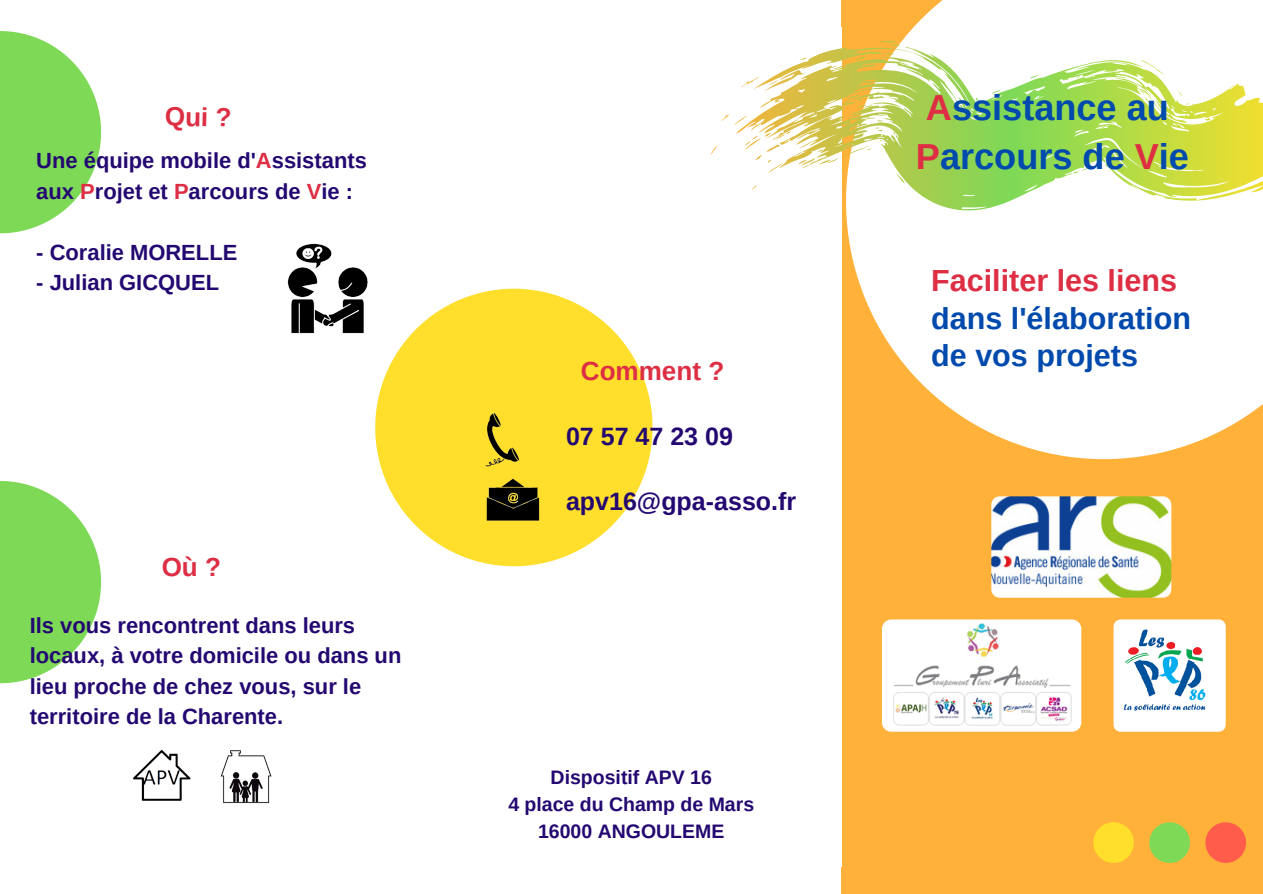
<style>
.page{position:relative;width:1263px;height:894px;background:#fff}
.page>*{position:absolute;margin:0;border:0;box-sizing:border-box;transform-origin:0 0}
.t1{font:700 36.15px "Arimo";color:#004aad}
.t2{font:700 30.45px/37.8px "Arimo";color:#dd2e44}
.t3{font:700 30.45px "Arimo";color:#004aad}
.t4{font:700 26.1px "Arimo";color:#dd2e44}
.t5{font:700 25.05px "Arimo";color:#230871}
.t6{font:700 21.9px/30.3px "Arimo";color:#230871}
.t7{font:700 19.5px "Arimo";color:#230871}
.s1{color:#dd2e44}
.s2{color:#004aad}
</style>
<div class="page">
<svg style="left:0;top:31px;width:101px;height:202px"></svg>
<div style="left:841px;top:0;width:422px;height:893px;background:#ffb13a"></div>
<svg style="left:375px;top:288px;width:278px;height:278px;fill:#ffdf2b"></svg>
<svg style="left:1205px;top:822px;width:41px;height:40px"></svg>
<svg style="left:1149px;top:822px;width:41px;height:40px"></svg>
<svg style="left:1093px;top:822px;width:41px;height:40px"></svg>
<svg style="left:0;top:481px;width:101px;height:202px"></svg>
<img style="left:133px;top:750px;width:58px;height:51px">
<img style="left:287px;top:243px;width:89px;height:91px">
<img style="left:471px;top:406px;width:64px;height:64px">
<img style="left:480px;top:470px;width:64px;height:64px">
<img style="left:991px;top:496px;width:180px;height:101px;border-radius:8px">
<img style="left:882px;top:619px;width:199px;height:112px;border-radius:9px">
<img style="left:1113px;top:619px;width:113px;height:112px;border-radius:7px">
<svg style="left:846px;top:0;width:417px;height:459px;fill:#fff"></svg>
<svg style="left:710px;top:41px;width:553px;height:170px"></svg>
<img style="left:220px;top:750px;width:52px;height:54px">
<p class="t4" style="left:165px;top:102px;width:68px;rotate:1deg">Qui ?</p>
<p class="t6" style="left:36px;top:146px;width:332px">Une équipe mobile d'<span class="s1">A</span>ssistants aux <span class="s1">P</span>rojet et <span class="s1">P</span>arcours de <span class="s1">V</span>ie :</p>
<p class="t6" style="left:36px;top:237px;width:203px">- Coralie MORELLE</p>
<p class="t6" style="left:36px;top:267px;width:184px">- Julian GICQUEL</p>
<p class="t4" style="left:162px;top:552px;width:61px">Où ?</p>
<p class="t6" style="left:30px;top:610px;width:373px">Ils vous rencontrent dans leurs locaux, à votre domicile ou dans un lieu proche de chez vous, sur le territoire de la Charente.</p>
<p class="t4" style="left:581px;top:356px;width:145px">Comment ?</p>
<p class="t5" style="left:566px;top:422px;width:168px">07 57 47 23 09</p>
<p class="t5" style="left:566px;top:487px;width:232px">apv16@gpa-asso.fr</p>
<p class="t7" style="left:551px;top:765px;width:163px">Dispositif APV 16</p>
<p class="t7" style="left:508px;top:792px;width:247px">4 place du Champ de Mars</p>
<p class="t7" style="left:538px;top:819px;width:188px">16000 ANGOULEME</p>
<p class="t1" style="left:926px;top:87px;width:244px"><span class="s1">A</span>ssistance au</p>
<p class="t1" style="left:916px;top:136px;width:275px"><span class="s1">P</span>arcours de <span class="s1">V</span>ie</p>
<p class="t2" style="left:931px;top:261px;width:261px">Faciliter les liens <span class="s2">dans l'élaboration</span></p>
<p class="t3" style="left:931px;top:338px;width:208px">de vos projets</p>
</div>
